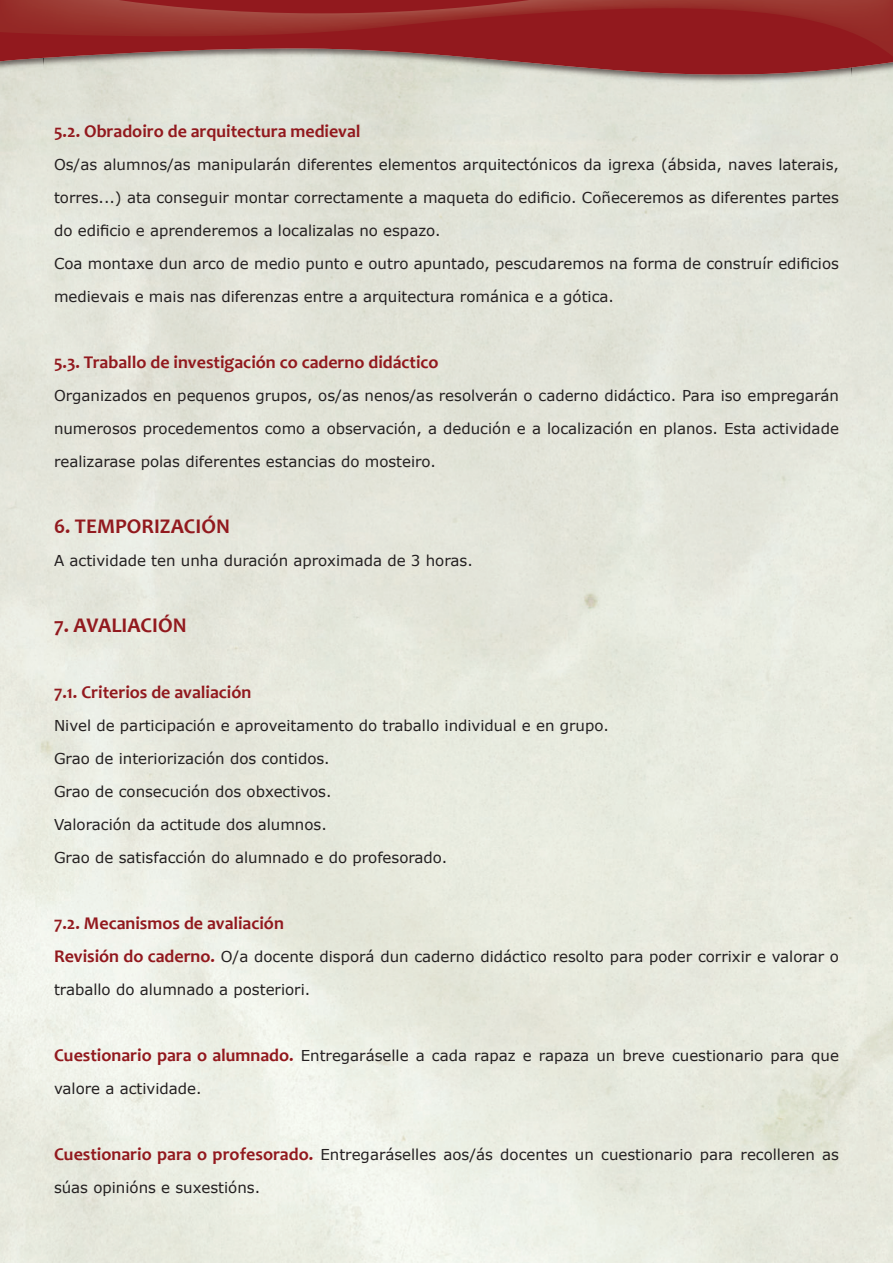
<style>
.page{position:relative;width:893px;height:1263px;background:#fff}
.page>*{position:absolute;margin:0;border:0;box-sizing:border-box;transform-origin:0 0}
.Default{font:700 21px "Candara";color:#92191e}
.Default-2{font:700 18px "Candara";color:#92191e}
.Default-3{font:15px/33px "Verdana";color:#231f20}
.s1{font-family:"Candara";font-weight:700;font-size:18px;color:#92191e}
</style>
<div class="page">
<svg style="left:0;top:57px;width:893px;height:19px;background:#ba9690"></svg>
<img style="left:0;top:0;width:893px;height:57px">
<p class="Default-2" style="left:54px;top:120px;width:308px">5.2. Obradoiro de arquitectura medieval</p>
<p class="Default-3" style="left:54px;top:147px;width:786px">Os/as alumnos/as manipularán diferentes elementos arquitectónicos da igrexa (ábsida, naves laterais,</p>
<p class="Default-3" style="left:54px;top:180px;width:786px">torres...) ata conseguir montar correctamente a maqueta do edificio. Coñeceremos as diferentes partes</p>
<p class="Default-3" style="left:54px;top:213px;width:388px">do edificio e aprenderemos a localizalas no espazo.</p>
<p class="Default-3" style="left:54px;top:246px;width:786px">Coa montaxe dun arco de medio punto e outro apuntado, pescudaremos na forma de construír edificios</p>
<p class="Default-3" style="left:54px;top:279px;width:562px">medievais e mais nas diferenzas entre a arquitectura románica e a gótica.</p>
<p class="Default-2" style="left:54px;top:351px;width:386px">5.3. Traballo de investigación co caderno didáctico</p>
<p class="Default-3" style="left:54px;top:378px;width:786px">Organizados en pequenos grupos, os/as nenos/as resolverán o caderno didáctico. Para iso empregarán</p>
<p class="Default-3" style="left:54px;top:411px;width:786px">numerosos procedementos como a observación, a dedución e a localización en planos. Esta actividade</p>
<p class="Default-3" style="left:54px;top:444px;width:383px">realizarase polas diferentes estancias do mosteiro.</p>
<p class="Default" style="left:54px;top:513px;width:178px">6. TEMPORIZACIÓN</p>
<p class="Default-3" style="left:54px;top:543px;width:420px">A actividade ten unha duración aproximada de 3 horas.</p>
<p class="Default" style="left:54px;top:612px;width:134px">7. AVALIACIÓN</p>
<p class="Default-2" style="left:54px;top:681px;width:199px">7.1. Criterios de avaliación</p>
<p class="Default-3" style="left:54px;top:708px;width:556px">Nivel de participación e aproveitamento do traballo individual e en grupo.</p>
<p class="Default-3" style="left:54px;top:741px;width:277px">Grao de interiorización dos contidos.</p>
<p class="Default-3" style="left:54px;top:774px;width:279px">Grao de consecución dos obxectivos.</p>
<p class="Default-3" style="left:54px;top:807px;width:274px">Valoración da actitude dos alumnos.</p>
<p class="Default-3" style="left:54px;top:840px;width:395px">Grao de satisfacción do alumnado e do profesorado.</p>
<p class="Default-2" style="left:54px;top:912px;width:231px">7.2. Mecanismos de avaliación</p>
<p class="Default-3" style="left:54px;top:939px;width:786px"><span class="s1">Revisión do caderno.</span> O/a docente disporá dun caderno didáctico resolto para poder corrixir e valorar o</p>
<p class="Default-3" style="left:54px;top:972px;width:258px">traballo do alumnado a posteriori.</p>
<p class="Default-3" style="left:54px;top:1038px;width:786px"><span class="s1">Cuestionario para o alumnado.</span> Entregaráselle a cada rapaz e rapaza un breve cuestionario para que valore a actividade.</p>
<p class="Default-3" style="left:54px;top:1137px;width:786px"><span class="s1">Cuestionario para o profesorado.</span> Entregaráselles aos/ás docentes un cuestionario para recolleren as</p>
<p class="Default-3" style="left:54px;top:1170px;width:208px">súas opinións e suxestións.</p>
</div>
